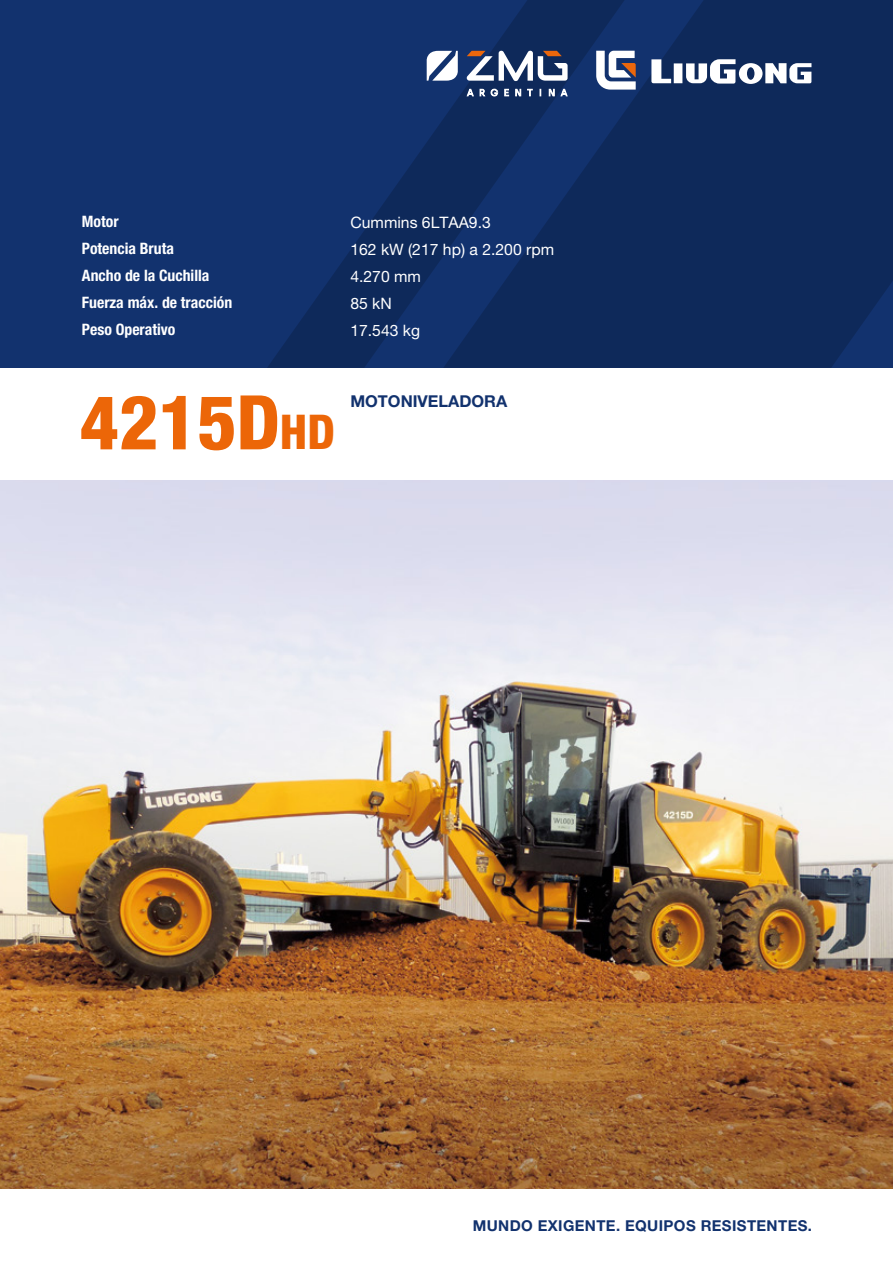
<style>
.page{position:relative;width:893px;height:1263px;background:#fff}
.page>*{position:absolute;margin:0;border:0;box-sizing:border-box;transform-origin:0 0}
.t1{font:800 condensed 75.45px "Helvetica Neue LT Pro";color:#ec6608}
.t2{font:700 16.35px "Helvetica Neue LT Pro";color:#12326e}
.t3{font:700 condensed 15.75px/27px "Helvetica Neue LT Pro";color:#fff}
.t4{font:15.75px/27px "Helvetica Neue LT Pro";color:#fff}
.t5{font:700 15px "Helvetica Neue LT Pro";letter-spacing:.025em;color:#12326e}
.s1{font-size:48px}
</style>
<div class="page">
<img style="left:0;top:480px;width:893px;height:708px">
<div style="left:0;top:0;width:893px;height:368px;background:#12326e"></div>
<svg style="left:267px;top:50px;width:176px;height:318px"></svg>
<svg style="left:443px;top:0;width:450px;height:368px;fill:#0e295a"></svg>
<svg style="left:466px;top:51px;width:102px;height:47px;background:#5e6c8b"></svg>
<svg style="left:427px;top:51px;width:31px;height:30px"></svg>
<svg style="left:651px;top:59px;width:160px;height:25px;background:#939fb5"></svg>
<svg style="left:596px;top:51px;width:40px;height:39px"></svg>
<p class="t3" style="left:82px;top:208px;width:152px">Motor<br>Potencia Bruta<br>Ancho de la Cuchilla<br>Fuerza máx. de tracción<br>Peso Operativo</p>
<p class="t4" style="left:350px;top:209px;width:205px">Cummins 6LTAA9.3<br>162 kW (217 hp) a 2.200 rpm<br>4.270 mm<br>85 kN<br>17.543 kg</p>
<h1 class="t1" style="left:80px;top:376px;width:257px">4215D<span class="s1">HD</span></h1>
<p class="t2" style="left:350px;top:391px;width:158px">MOTONIVELADORA</p>
<p class="t5" style="left:473px;top:1216px;width:341px">MUNDO EXIGENTE. EQUIPOS RESISTENTES.</p>
</div>
